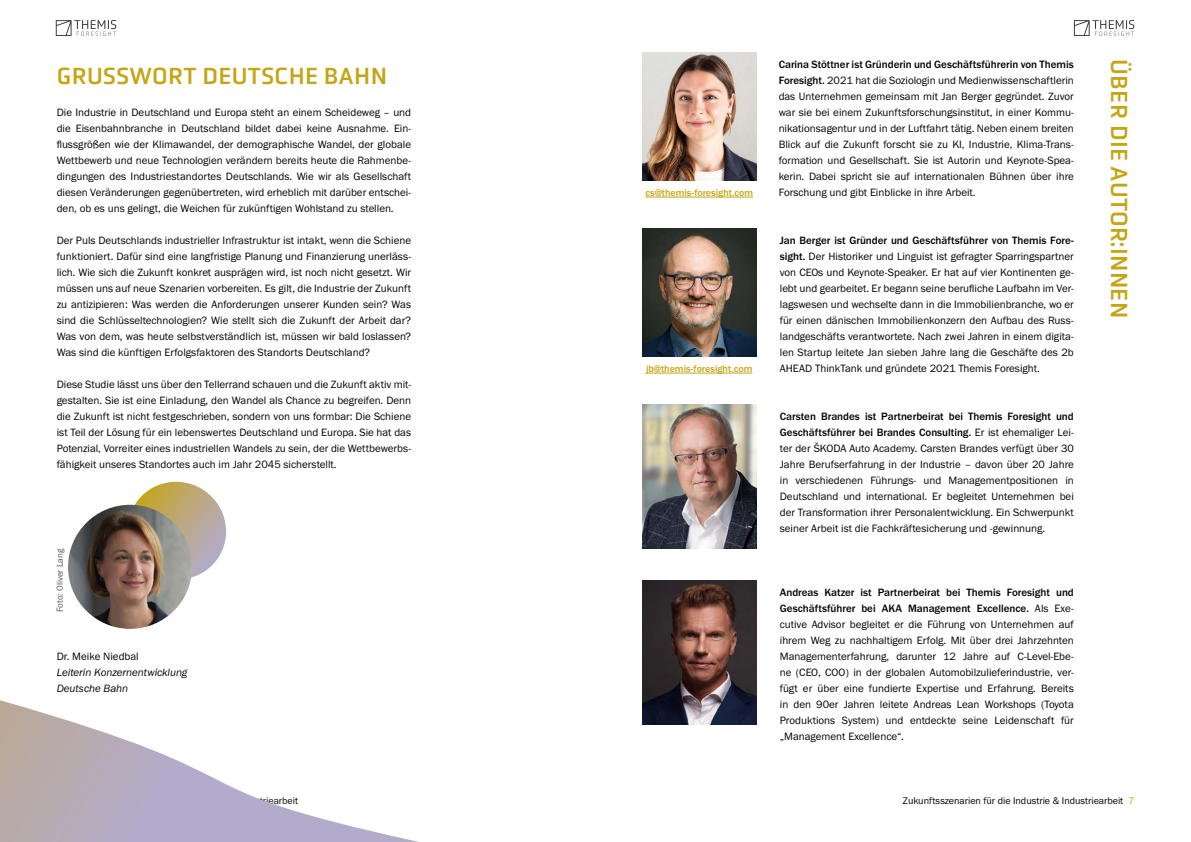
<style>
.page{position:relative;width:1191px;height:842px;background:#fff}
.page>*{position:absolute;margin:0;border:0;box-sizing:border-box;transform-origin:0 0}
.t1{font:24px "Obvia";letter-spacing:.015em;color:#c4a514}
.t2{font:11px/16px "Franklin Gothic URW Boo";color:#000;text-align:justify}
.t3{font:500 11px/16px "Franklin Gothic URW";color:#000}
.t4{font:11px/16px "Franklin Gothic URW Boo Ita";color:#000}
.t5{font:10px "Franklin Gothic URW Boo";color:#000}
.t6{font:500 10px "Franklin Gothic URW";color:#c4a514}
.t7{font:9px "Franklin Gothic URW Boo";letter-spacing:-.005em;color:#565656}
.s1{font-family:"Franklin Gothic URW";font-weight:500}
.s2{font-family:"Franklin Gothic URW Boo";font-weight:400}
.s3{color:#c4a514}
</style>
<div class="page">
<svg style="left:1073px;top:20px;width:61px;height:16px"></svg>
<svg style="left:56px;top:20px;width:60px;height:16px"></svg>
<svg style="left:0;top:700px;width:419px;height:142px"></svg>
<svg style="left:121px;top:482px;width:105px;height:104px"></svg>
<img style="left:642px;top:52px;width:114px;height:128px">
<img style="left:642px;top:404px;width:114px;height:145px">
<img style="left:642px;top:228px;width:114px;height:128px">
<img style="left:642px;top:580px;width:114px;height:145px">
<hr style="left:645px;top:197px;width:108px;height:1px;background:#c4a514">
<hr style="left:646px;top:373px;width:106px;height:1px;background:#c4a514">
<img style="left:68px;top:505px;width:124px;height:124px;border-radius:62px">
<h1 class="t1" style="left:57px;top:62px;width:332px">GRUSSWORT DEUTSCHE BAHN</h1>
<p class="t2" style="left:57px;top:104px;width:356px">Die Industrie in Deutschland und Europa steht an einem Scheideweg – und die Eisenbahnbranche in Deutschland bildet dabei keine Ausnahme. Ein&shy;flussgrößen wie der Klimawandel, der demographische Wandel, der globale Wettbewerb und neue Technologien verändern bereits heute die Rahmenbe&shy;dingungen des Industriestandortes Deutschlands. Wie wir als Gesellschaft diesen Veränderungen gegenübertreten, wird erheblich mit darüber entschei&shy;den, ob es uns gelingt, die Weichen für zukünftigen Wohlstand zu stellen.</p>
<p class="t2" style="left:57px;top:232px;width:356px">Der Puls Deutschlands industrieller Infrastruktur ist intakt, wenn die Schiene funktioniert. Dafür sind eine langfristige Planung und Finanzierung unerläss&shy;lich. Wie sich die Zukunft konkret ausprägen wird, ist noch nicht gesetzt. Wir müssen uns auf neue Szenarien vorbereiten. Es gilt, die Industrie der Zukunft zu antizipieren: Was werden die Anforderungen unserer Kunden sein? Was sind die Schlüsseltechnologien? Wie stellt sich die Zukunft der Arbeit dar?<br>Was von dem, was heute selbstverständlich ist, müssen wir bald loslassen?<br>Was sind die künftigen Erfolgsfaktoren des Standorts Deutschland?</p>
<p class="t2" style="left:57px;top:376px;width:356px">Diese Studie lässt uns über den Tellerrand schauen und die Zukunft aktiv mit&shy;gestalten. Sie ist eine Einladung, den Wandel als Chance zu begreifen. Denn die Zukunft ist nicht festgeschrieben, sondern von uns formbar: Die Schiene ist Teil der Lösung für ein lebenswertes Deutschland und Europa. Sie hat das Potenzial, Vorreiter eines industriellen Wandels zu sein, der die Wettbewerbs&shy;fähigkeit unseres Standortes auch im Jahr 2045 sicherstellt.</p>
<p class="t7" style="left:54px;top:612px;width:65px;rotate:-90deg">Foto: Oliver Lang</p>
<p class="t2" style="left:57px;top:648px;width:84px">Dr. Meike Niedbal</p>
<p class="t4" style="left:57px;top:664px;width:132px">Leiterin Konzernentwicklung<br>Deutsche Bahn</p>
<p class="t6" style="left:645px;top:186px;width:109px">cs@themis-foresight.com</p>
<p class="t6" style="left:646px;top:362px;width:108px">jb@themis-foresight.com</p>
<p class="t3" style="left:778px;top:56px;width:297px">Carina Stöttner ist Gründerin und Geschäftsführerin von Themis</p>
<p class="t2" style="left:778px;top:72px;width:297px"><span class="s1">Foresight.</span> 2021 hat die Soziologin und Medienwissenschaftlerin das Unternehmen gemeinsam mit Jan Berger gegründet. Zuvor war sie bei einem Zukunftsforschungsinstitut, in einer Kommu&shy;nikationsagentur und in der Luftfahrt tätig. Neben einem breiten Blick auf die Zukunft forscht sie zu KI, Industrie, Klima-Trans&shy;formation und Gesellschaft. Sie ist Autorin und Keynote-Spea&shy;kerin. Dabei spricht sie auf internationalen Bühnen über ihre Forschung und gibt Einblicke in ihre Arbeit.</p>
<p class="t3" style="left:780px;top:232px;width:295px">Jan Berger ist Gründer und Geschäftsführer von Themis Fore-</p>
<p class="t2" style="left:780px;top:248px;width:295px"><span class="s1">sight.</span> Der Historiker und Linguist ist gefragter Sparringspartner von CEOs und Keynote-Speaker. Er hat auf vier Kontinenten ge&shy;lebt und gearbeitet. Er begann seine berufliche Laufbahn im Ver&shy;lagswesen und wechselte dann in die Immobilienbranche, wo er für einen dänischen Immobilienkonzern den Aufbau des Russ&shy;landgeschäfts verantwortete. Nach zwei Jahren in einem digita&shy;len Startup leitete Jan sieben Jahre lang die Geschäfte des 2b AHEAD ThinkTank und gründete 2021 Themis Foresight.</p>
<p class="t3" style="left:780px;top:408px;width:295px">Carsten Brandes ist Partnerbeirat bei Themis Foresight und<br>Geschäftsführer bei Brandes Consulting. <span class="s2">Er ist ehemaliger Lei-</span></p>
<p class="t2" style="left:780px;top:440px;width:295px">ter der ŠKODA Auto Academy. Carsten Brandes verfügt über 30<br>Jahre Berufserfahrung in der Industrie – davon über 20 Jahre in verschiedenen Führungs- und Managementpositionen in Deutschland und international. Er begleitet Unternehmen bei der Transformation ihrer Personalentwicklung. Ein Schwerpunkt seiner Arbeit ist die Fachkräftesicherung und -gewinnung.</p>
<p class="t3" style="left:780px;top:584px;width:295px">Andreas Katzer ist Partnerbeirat bei Themis Foresight und<br>Geschäftsführer bei AKA Management Excellence. <span class="s2">Als Exe-</span></p>
<p class="t2" style="left:780px;top:616px;width:295px">cutive Advisor begleitet er die Führung von Unternehmen auf ihrem Weg zu nachhaltigem Erfolg. Mit über drei Jahrzehnten Managementerfahrung, darunter 12 Jahre auf C-Level-Ebe&shy;ne (CEO, COO) in der globalen Automobilzulieferindustrie, ver&shy;fügt er über eine fundierte Expertise und Erfahrung. Bereits in den 90er Jahren leitete Andreas Lean Workshops (Toyota Produktions System) und entdeckte seine Leidenschaft für „Management Excellence“.</p>
<h1 class="t1" style="left:1133px;top:59px;width:260px;rotate:90deg">ÜBER DIE AUTOR:INNEN</h1>
<p class="t5" style="left:903px;top:794px;width:233px">Zukunftsszenarien für die Industrie &amp; Industriearbeit <span class="s3">7</span></p>
</div>
